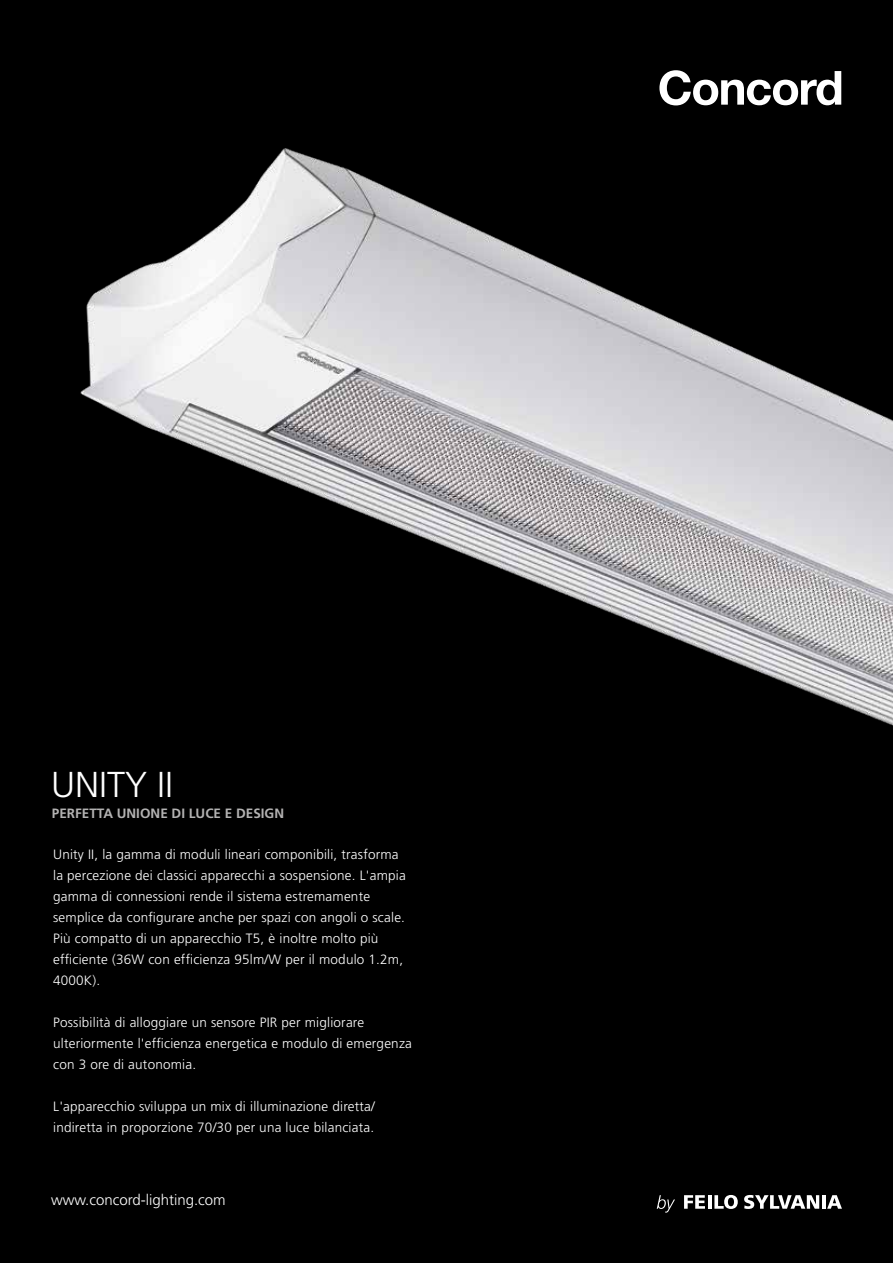
<style>
.page{position:relative;width:893px;height:1263px;background:#fff}
.page>*{position:absolute;margin:0;border:0;box-sizing:border-box;transform-origin:0 0}
.t1{font:300 36px "Frutiger";color:#fff}
.t2{font:300 15px "Frutiger";color:#fff}
.t3{font:300 13.5px/21px "Frutiger";letter-spacing:.015em;color:#fff}
.t4{font:700 13.5px "Frutiger";color:#b3b2b2}
</style>
<div class="page">
<div style="left:0;top:0;width:893px;height:918px;background:#000"></div>
<div style="left:0;top:748px;width:893px;height:515px;background:#000"></div>
<svg style="left:659px;top:70px;width:182px;height:34px"></svg>
<img style="left:80px;top:104px;width:813px;height:622px">
<svg style="left:744px;top:1195px;width:75px;height:14px"></svg>
<hr style="left:822px;top:1195px;width:4px;height:14px;background:#fff">
<svg style="left:827px;top:1195px;width:15px;height:14px"></svg>
<svg style="left:684px;top:1195px;width:21px;height:14px"></svg>
<hr style="left:708px;top:1195px;width:3px;height:14px;background:#fff">
<svg style="left:714px;top:1195px;width:24px;height:14px"></svg>
<svg style="left:657px;top:1195px;width:18px;height:17px"></svg>
<h1 class="t1" style="left:51px;top:764px;width:124px">UNITY II</h1>
<p class="t4" style="left:52px;top:805px;width:234px">PERFETTA UNIONE DI LUCE E DESIGN</p>
<p class="t3" style="left:53px;top:844px;width:354px">Unity II, la gamma di moduli lineari componibili, trasforma la percezione dei classici apparecchi a sospensione. L'ampia gamma di connessioni rende il sistema estremamente semplice da configurare anche per spazi con angoli o scale.<br>Più compatto di un apparecchio T5, è inoltre molto più efficiente (36W con efficienza 95lm/W per il modulo 1.2m, 4000K).</p>
<p class="t3" style="left:53px;top:1012px;width:360px">Possibilità di alloggiare un sensore PIR per migliorare ulteriormente l'efficienza energetica e modulo di emergenza con 3 ore di autonomia.</p>
<p class="t3" style="left:53px;top:1096px;width:323px">L'apparecchio sviluppa un mix di illuminazione diretta/ indiretta in proporzione 70/30 per una luce bilanciata.</p>
<p class="t2" style="left:51px;top:1191px;width:176px">www.concord-lighting.com</p>
</div>
